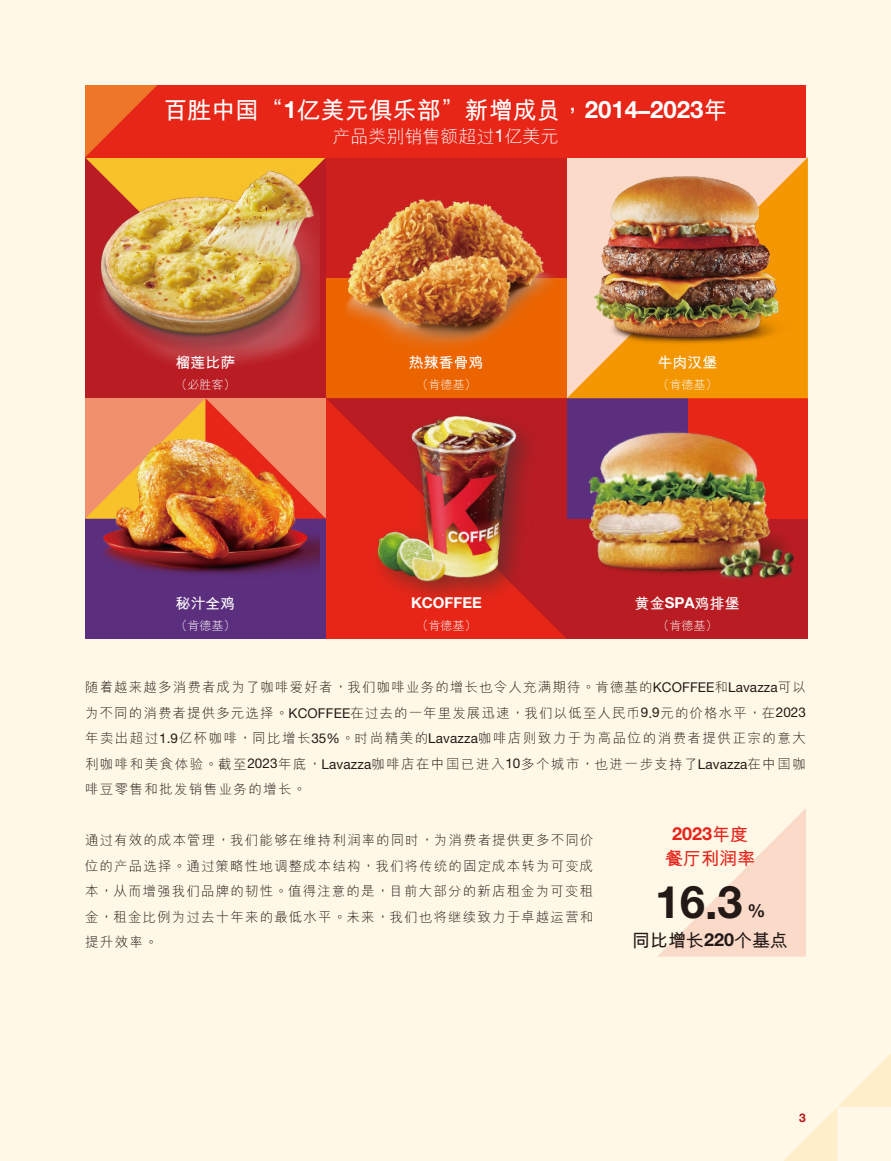
<style>
.page{position:relative;width:891px;height:1161px;background:#fff8e6}
.page>*{position:absolute;margin:0;border:0;box-sizing:border-box;transform-origin:0 0}
.t1{font:700 45px "Helvetica Neue 75";color:#231916}
.t2{font:700 24px "M Hei HKS";color:#fff}
.t3{font:300 18px "M Hei HKS";color:#fff}
.t4{font:700 18px "M Hei HKS";color:#231916}
.t5{font:700 18px "Helvetica Neue 75";color:#e7221a}
.t6{font:700 18px "M Hei HKS";color:#e7221a}
.t7{font:700 18px "Helvetica Neue 75";color:#231916}
.t8{font:700 15px "M Hei HKS";color:#fff}
.t9{font:700 15px "Helvetica Neue 75";color:#fff}
.t10{font:300 13.5px/25.5px "M Hei HKS";letter-spacing:.1em;color:#231916;text-align:justify}
.t11{font:300 12px "M Hei HKS";color:#fff}
.t12{font:700 12px "Helvetica Neue 75";color:#b61219}
.s1{font-family:"Helvetica Neue 75"}
.s2{font-family:"Helvetica Neue 55 Roman";font-weight:400}
.s3{font-family:"M Hei HKS"}
</style>
<div class="page">
<svg style="left:784px;top:1054px;width:107px;height:107px"></svg>
<div style="left:85px;top:519px;width:241px;height:120px;background:#5b2e7e"></div>
<svg style="left:85px;top:398px;width:241px;height:121px;background:#f08c61"></svg>
<div style="left:567px;top:398px;width:241px;height:241px;background:#b91d23"></div>
<div style="left:687px;top:398px;width:121px;height:121px;background:#e72618"></div>
<div style="left:567px;top:398px;width:120px;height:121px;background:#5b2e7e"></div>
<svg style="left:567px;top:157px;width:241px;height:241px;background:#f6b051"></svg>
<svg style="left:326px;top:398px;width:241px;height:241px;background:#d8231b"></svg>
<div style="left:85px;top:157px;width:241px;height:241px;background:#b91d23"></div>
<div style="left:326px;top:157px;width:241px;height:241px;background:#ec6400"></div>
<div style="left:326px;top:157px;width:241px;height:121px;background:#cb201d"></div>
<img style="left:101px;top:278px;width:218px;height:87px">
<img style="left:345px;top:199px;width:209px;height:147px">
<img style="left:342px;top:405px;width:218px;height:220px">
<img style="left:588px;top:405px;width:207px;height:175px">
<img style="left:95px;top:437px;width:224px;height:138px">
<img style="left:593px;top:172px;width:197px;height:181px">
<div style="left:85px;top:85px;width:721px;height:72px;background:#e72618"></div>
<img style="left:85px;top:85px;width:241px;height:193px">
<svg style="left:657px;top:808px;width:149px;height:149px"></svg>
<h2 class="t2" style="left:163px;top:93px;width:566px">百勝中國“<span class="s1">1</span>億美元俱樂部”新增成員，<span class="s1">2014–2023</span>年</h2>
<h3 class="t3" style="left:332px;top:124px;width:228px">產品類別銷售額超過<span class="s2">1</span>億美元</h3>
<p class="t8" style="left:176px;top:351px;width:61px">榴蓮比薩</p>
<p class="t11" style="left:176px;top:376px;width:61px">（必勝客）</p>
<p class="t8" style="left:176px;top:592px;width:61px">秘汁全雞</p>
<p class="t11" style="left:176px;top:617px;width:61px">（肯德基）</p>
<p class="t8" style="left:409px;top:351px;width:76px">熱辣香骨雞</p>
<p class="t11" style="left:416px;top:376px;width:61px">（肯德基）</p>
<p class="t9" style="left:411px;top:594px;width:72px">KCOFFEE</p>
<p class="t11" style="left:416px;top:617px;width:61px">（肯德基）</p>
<p class="t8" style="left:657px;top:351px;width:61px">牛肉漢堡</p>
<p class="t11" style="left:657px;top:376px;width:61px">（肯德基）</p>
<p class="t8" style="left:635px;top:592px;width:107px">黃金<span class="s1">SPA</span>雞排堡</p>
<p class="t11" style="left:657px;top:617px;width:61px">（肯德基）</p>
<p class="t10" style="left:85px;top:674px;width:722px">隨着越來越多消費者成為了咖啡愛好者，我們咖啡業務的增長也令人充滿期待。肯德基的<span class="s2">KCOFFEE</span>和<span class="s2">Lavazza</span>可以為不同的消費者提供多元選擇。<span class="s2">KCOFFEE</span>在過去的一年裏發展迅速，我們以低至人民幣<span class="s2">9.9</span>元的價格水平，在<span class="s2">2023</span>年賣出超過<span class="s2">1.9</span>億杯咖啡，同比增長<span class="s2">35%</span>。時尚精美的<span class="s2">Lavazza</span>咖啡店則致力於為高品位的消費者提供正宗的意大利咖啡和美食體驗。截至<span class="s2">2023</span>年底，<span class="s2">Lavazza</span>咖啡店在中國已進入<span class="s2">10</span>多個城市，也進一步支持了<span class="s2">Lavazza</span>在中國咖啡豆零售和批發銷售業務的增長。</p>
<p class="t10" style="left:85px;top:827px;width:510px">通過有效的成本管理，我們能夠在維持利潤率的同時，為消費者提供更多不同價位的產品選擇。通過策略性地調整成本結構，我們將傳統的固定成本轉為可變成本，從而增強我們品牌的韌性。值得注意的是，目前大部分的新店租金為可變租金，租金比例為過去十年來的最低水平。未來，我們也將繼續致力於卓越運營和提升效率。</p>
<h3 class="t5" style="left:672px;top:823px;width:78px">2023<span class="s3">年度</span></h3>
<h3 class="t6" style="left:665px;top:845px;width:91px">餐廳利潤率</h3>
<h1 class="t1" style="left:655px;top:874px;width:89px">16.3</h1>
<h3 class="t7" style="left:748px;top:899px;width:19px">%</h3>
<h3 class="t4" style="left:632px;top:928px;width:158px">同比增長<span class="s1">220</span>個基點</h3>
<p class="t12" style="left:799px;top:1110px;width:8px">3</p>
</div>
